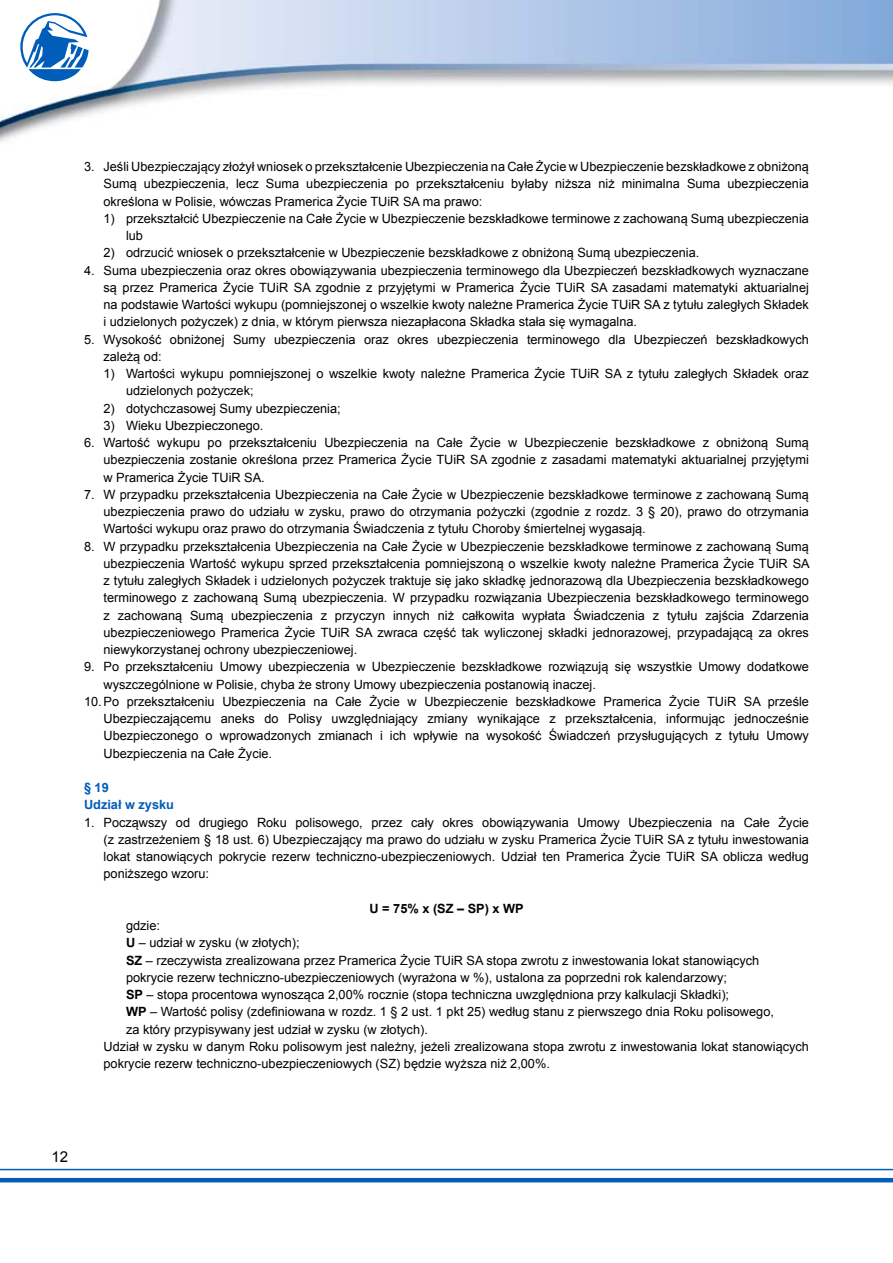
<style>
.page{position:relative;width:893px;height:1263px;background:#fff}
.page>*{position:absolute;margin:0;border:0;box-sizing:border-box;transform-origin:0 0}
.t1{font:15px "Arial";color:#000}
.t2{font:12.75px/17.2px "Arial";color:#000;text-align:justify}
.t3{font:700 12.75px "Arial";color:#000}
.t4{font:700 12.75px/17.2px "Arial";color:#005db9}
.s1{font-weight:700}
</style>
<div class="page">
<hr style="left:0;top:1178px;width:893px;height:4px;background:#005db9">
<hr style="left:0;top:1169px;width:893px;height:1px;background:#005db9">
<img style="left:0;top:0;width:893px;height:143px">
<svg style="left:20px;top:13px;width:69px;height:68px"></svg>
<p class="t2" style="left:104px;top:158px;width:707px;text-indent:-20px">3. Jeśli Ubezpieczający złożył wniosek o przekształcenie Ubezpieczenia na Całe Życie w Ubezpieczenie bezskładkowe z obniżoną Sumą ubezpieczenia, lecz Suma ubezpieczenia po przekształceniu byłaby niższa niż minimalna Suma ubezpieczenia określona w Polisie, wówczas Pramerica Życie TUiR SA ma prawo:</p>
<p class="t2" style="left:126px;top:210px;width:684px;text-indent:-23px">1) przekształcić Ubezpieczenie na Całe Życie w Ubezpieczenie bezskładkowe terminowe z zachowaną Sumą ubezpieczenia lub</p>
<p class="t2" style="left:104px;top:244px;width:597px">2) odrzucić wniosek o przekształcenie w Ubezpieczenie bezskładkowe z obniżoną Sumą ubezpieczenia.</p>
<p class="t2" style="left:104px;top:262px;width:707px;text-indent:-19px">4. Suma ubezpieczenia oraz okres obowiązywania ubezpieczenia terminowego dla Ubezpieczeń bezskładkowych wyznaczane są przez Pramerica Życie TUiR SA zgodnie z przyjętymi w Pramerica Życie TUiR SA zasadami matematyki aktuarialnej na podstawie Wartości wykupu (pomniejszonej o wszelkie kwoty należne Pramerica Życie TUiR SA z tytułu zaległych Składek i udzielonych pożyczek) z dnia, w którym pierwsza niezapłacona Składka stała się wymagalna.</p>
<p class="t2" style="left:104px;top:331px;width:707px;text-indent:-19px">5. Wysokość obniżonej Sumy ubezpieczenia oraz okres ubezpieczenia terminowego dla Ubezpieczeń bezskładkowych zależą od:</p>
<p class="t2" style="left:126px;top:365px;width:684px;text-indent:-23px">1) Wartości wykupu pomniejszonej o wszelkie kwoty należne Pramerica Życie TUiR SA z tytułu zaległych Składek oraz udzielonych pożyczek;</p>
<p class="t2" style="left:104px;top:400px;width:239px">2) dotychczasowej Sumy ubezpieczenia;</p>
<p class="t2" style="left:104px;top:417px;width:161px">3) Wieku Ubezpieczonego.</p>
<p class="t2" style="left:104px;top:434px;width:707px;text-indent:-19px">6. Wartość wykupu po przekształceniu Ubezpieczenia na Całe Życie w Ubezpieczenie bezskładkowe z obniżoną Sumą ubezpieczenia zostanie określona przez Pramerica Życie TUiR SA zgodnie z zasadami matematyki aktuarialnej przyjętymi w Pramerica Życie TUiR SA.</p>
<p class="t2" style="left:104px;top:486px;width:707px;text-indent:-19px">7. W przypadku przekształcenia Ubezpieczenia na Całe Życie w Ubezpieczenie bezskładkowe terminowe z zachowaną Sumą ubezpieczenia prawo do udziału w zysku, prawo do otrzymania pożyczki (zgodnie z rozdz. 3 § 20), prawo do otrzymania Wartości wykupu oraz prawo do otrzymania Świadczenia z tytułu Choroby śmiertelnej wygasają.</p>
<p class="t2" style="left:103px;top:538px;width:708px;text-indent:-19px">8. W przypadku przekształcenia Ubezpieczenia na Całe Życie w Ubezpieczenie bezskładkowe terminowe z zachowaną Sumą ubezpieczenia Wartość wykupu sprzed przekształcenia pomniejszoną o wszelkie kwoty należne Pramerica Życie TUiR SA z tytułu zaległych Składek i udzielonych pożyczek traktuje się jako składkę jednorazową dla Ubezpieczenia bezskładkowego terminowego z zachowaną Sumą ubezpieczenia. W przypadku rozwiązania Ubezpieczenia bezskładkowego terminowego z zachowaną Sumą ubezpieczenia z przyczyn innych niż całkowita wypłata Świadczenia z tytułu zajścia Zdarzenia ubezpieczeniowego Pramerica Życie TUiR SA zwraca część tak wyliczonej składki jednorazowej, przypadającą za okres niewykorzystanej ochrony ubezpieczeniowej.</p>
<p class="t2" style="left:84px;top:658px;width:726px">9. Po przekształceniu Umowy ubezpieczenia w Ubezpieczenie bezskładkowe rozwiązują się wszystkie Umowy dodatkowe</p>
<p class="t2" style="left:104px;top:676px;width:494px">wyszczególnione w Polisie, chyba że strony Umowy ubezpieczenia postanowią inaczej.</p>
<p class="t2" style="left:84px;top:693px;width:726px">10.Po przekształceniu Ubezpieczenia na Całe Życie w Ubezpieczenie bezskładkowe Pramerica Życie TUiR SA prześle</p>
<p class="t2" style="left:104px;top:710px;width:707px">Ubezpieczającemu aneks do Polisy uwzględniający zmiany wynikające z przekształcenia, informując jednocześnie</p>
<p class="t2" style="left:104px;top:727px;width:707px">Ubezpieczonego o wprowadzonych zmianach i ich wpływie na wysokość Świadczeń przysługujących z tytułu Umowy</p>
<p class="t2" style="left:104px;top:745px;width:170px">Ubezpieczenia na Całe Życie.</p>
<p class="t4" style="left:84px;top:779px;width:91px">§ 19<br>Udział w zysku</p>
<p class="t2" style="left:104px;top:814px;width:707px;text-indent:-19px">1. Począwszy od drugiego Roku polisowego, przez cały okres obowiązywania Umowy Ubezpieczenia na Całe Życie (z zastrzeżeniem § 18 ust. 6) Ubezpieczający ma prawo do udziału w zysku Pramerica Życie TUiR SA z tytułu inwestowania lokat stanowiących pokrycie rezerw techniczno-ubezpieczeniowych. Udział ten Pramerica Życie TUiR SA oblicza według poniższego wzoru:</p>
<p class="t3" style="left:370px;top:900px;width:156px">U = 75% x (SZ – SP) x WP</p>
<p class="t2" style="left:126px;top:917px;width:36px">gdzie:</p>
<p class="t2" style="left:126px;top:934px;width:175px"><span class="s1">U</span> – udział w zysku (w złotych);</p>
<p class="t2" style="left:126px;top:952px;width:635px"><span class="s1">SZ</span> – rzeczywista zrealizowana przez Pramerica Życie TUiR SA stopa zwrotu z inwestowania lokat stanowiących</p>
<p class="t2" style="left:126px;top:969px;width:602px">pokrycie rezerw techniczno-ubezpieczeniowych (wyrażona w %), ustalona za poprzedni rok kalendarzowy;</p>
<p class="t2" style="left:126px;top:986px;width:605px"><span class="s1">SP</span> – stopa procentowa wynosząca 2,00% rocznie (stopa techniczna uwzględniona przy kalkulacji Składki);</p>
<p class="t2" style="left:126px;top:1003px;width:649px"><span class="s1">WP</span> – Wartość polisy (zdefiniowana w rozdz. 1 § 2 ust. 1 pkt 25) według stanu z pierwszego dnia Roku polisowego,</p>
<p class="t2" style="left:126px;top:1021px;width:303px">za który przypisywany jest udział w zysku (w złotych).</p>
<p class="t2" style="left:104px;top:1038px;width:707px">Udział w zysku w danym Roku polisowym jest należny, jeżeli zrealizowana stopa zwrotu z inwestowania lokat stanowiących</p>
<p class="t2" style="left:104px;top:1055px;width:448px">pokrycie rezerw techniczno-ubezpieczeniowych (SZ) będzie wyższa niż 2,00%.</p>
<p class="t1" style="left:51px;top:1146px;width:18px">12</p>
</div>
